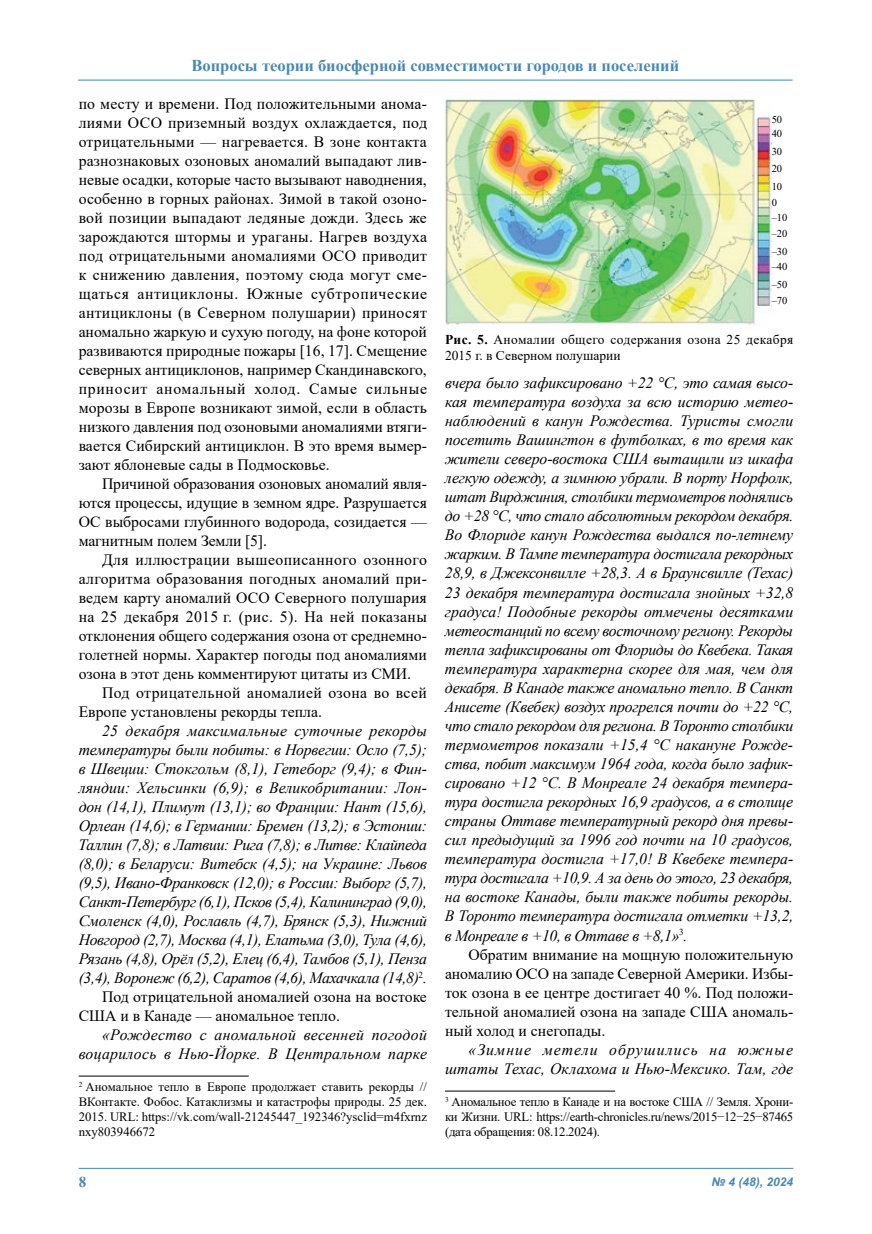
<style>
.page{position:relative;width:872px;height:1234px;background:#fff}
.page>*{position:absolute;margin:0;border:0;box-sizing:border-box;transform-origin:0 0}
.t1{font:700 16.5px "Times New Roman";color:#4988b1}
.t2{font:italic 15.75px/19px "Times New Roman";letter-spacing:-.015em;color:#000;text-align:justify}
.t3{font:15.75px/19px "Times New Roman";color:#000;text-align:justify}
.t4{font:italic 15.75px/19px "Times New Roman";letter-spacing:.02em;color:#000;text-align:right}
.t5{font:15.75px "Times New Roman";letter-spacing:.025em;color:#000}
.t6{font:italic 15.75px "Times New Roman";letter-spacing:.01em;color:#000}
.t7{font:15.75px "Times New Roman";letter-spacing:.02em;color:#000}
.t8{font:italic 15.75px "Times New Roman";letter-spacing:.015em;color:#000}
.t9{font:700 15px "Times New Roman";color:#4988b1}
.t10{font:13.5px/15.8px "Times New Roman";letter-spacing:.025em;color:#000}
.t11{font:12.75px/15px "Times New Roman";letter-spacing:-.005em;color:#000;text-align:justify}
.t12{font:italic 700 12px "Arial";color:#4988b1}
.t13{font:10.5px/15.6px "Times New Roman";color:#000}
.s1{font-weight:700}
</style>
<div class="page">
<hr style="left:78px;top:80px;width:714px;height:1px;background:#4988b1">
<hr style="left:79px;top:1167px;width:714px;height:1px;background:#4988b1">
<hr style="left:79px;top:1075px;width:170px;height:1px;background:#000">
<hr style="left:445px;top:1090px;width:170px;height:1px;background:#000">
<img style="left:445px;top:97px;width:327px;height:228px">
<p class="t1" style="left:191px;top:53px;width:489px">Вопросы теории биосферной совместимости городов и поселений</p>
<p class="t3" style="left:79px;top:93px;width:350px">по месту и времени. Под положительными анома&shy;лиями ОСО приземный воздух охлаждается, под отрицательными — нагревается. В зоне контакта разнознаковых озоновых аномалий выпадают лив&shy;невые осадки, которые часто вызывают наводнения, особенно в горных районах. Зимой в такой озоно&shy;вой позиции выпадают ледяные дожди. Здесь же зарождаются штормы и ураганы. Нагрев воздуха под отрицательными аномалиями ОСО приводит к снижению давления, поэтому сюда могут сме&shy;щаться антициклоны. Южные субтропические антициклоны (в Северном полушарии) приносят аномально жаркую и сухую погоду, на фоне которой развиваются природные пожары [16, 17]. Смещение северных антициклонов, например Скандинавского, приносит аномальный холод. Самые сильные морозы в Европе возникают зимой, если в область низкого давления под озоновыми аномалиями втяги&shy;вается Сибирский антициклон. В это время вымер&shy;зают яблоневые сады в Подмосковье.</p>
<p class="t3" style="left:79px;top:473px;width:350px;text-indent:23px">Причиной образования озоновых аномалий явля&shy;ются процессы, идущие в земном ядре. Разрушается ОС выбросами глубинного водорода, созидается — магнитным полем Земли [5].</p>
<p class="t5" style="left:102px;top:548px;width:326px">Для иллюстрации вышеописанного озонного</p>
<p class="t7" style="left:79px;top:567px;width:350px">алгоритма образования погодных аномалий при-</p>
<p class="t3" style="left:79px;top:587px;width:350px">ведем карту аномалий ОСО Северного полушария</p>
<p class="t5" style="left:79px;top:605px;width:350px">на 25 декабря 2015 г. (рис. 5). На ней показаны</p>
<p class="t3" style="left:79px;top:625px;width:350px">отклонения общего содержания озона от среднемно-</p>
<p class="t3" style="left:79px;top:644px;width:350px">голетней нормы. Характер погоды под аномалиями</p>
<p class="t3" style="left:79px;top:663px;width:334px">озона в этот день комментируют цитаты из СМИ.</p>
<p class="t5" style="left:102px;top:681px;width:326px">Под отрицательной аномалией озона во всей</p>
<p class="t3" style="left:79px;top:701px;width:245px">Европе установлены рекорды тепла.</p>
<p class="t8" style="left:102px;top:719px;width:326px">25 декабря максимальные суточные рекорды</p>
<p class="t2" style="left:79px;top:739px;width:350px">температуры были побиты: в Норвегии: Осло (7,5);</p>
<p class="t2" style="left:79px;top:758px;width:350px">в Швеции: Стокгольм (8,1), Гетеборг (9,4); в Фин-</p>
<p class="t6" style="left:79px;top:776px;width:350px">ляндии: Хельсинки (6,9); в Великобритании: Лон-</p>
<p class="t2" style="left:79px;top:796px;width:350px">дон (14,1), Плимут (13,1); во Франции: Нант (15,6),</p>
<p class="t2" style="left:79px;top:815px;width:350px">Орлеан (14,6); в Германии: Бремен (13,2); в Эстонии:</p>
<p class="t2" style="left:79px;top:834px;width:350px">Таллин (7,8); в Латвии: Рига (7,8); в Литве: Клайпеда</p>
<p class="t2" style="left:79px;top:853px;width:350px">(8,0); в Беларуси: Витебск (4,5); на Украине: Львов</p>
<p class="t2" style="left:79px;top:872px;width:350px">(9,5), Ивано-Франковск (12,0); в России: Выборг (5,7),</p>
<p class="t2" style="left:79px;top:891px;width:350px">Санкт-Петербург (6,1), Псков (5,4), Калининград (9,0),</p>
<p class="t2" style="left:79px;top:910px;width:350px">Смоленск (4,0), Рославль (4,7), Брянск (5,3), Нижний</p>
<p class="t2" style="left:79px;top:929px;width:350px">Новгород (2,7), Москва (4,1), Елатьма (3,0), Тула (4,6),</p>
<p class="t2" style="left:79px;top:948px;width:350px">Рязань (4,8), Орёл (5,2), Елец (6,4), Тамбов (5,1), Пенза</p>
<p class="t2" style="left:79px;top:967px;width:350px">(3,4), Воронеж (6,2), Саратов (4,6), Махачкала (14,8)<sup>2</sup>.</p>
<p class="t3" style="left:102px;top:986px;width:326px">Под отрицательной аномалией озона на востоке</p>
<p class="t3" style="left:79px;top:1005px;width:263px">США и в Канаде — аномальное тепло.</p>
<p class="t4" style="left:79px;top:1024px;width:350px">«Рождество с аномальной весенней погодой воцарилось в Нью-Йорке. В Центральном парке</p>
<p class="t11" style="left:79px;top:1078px;width:350px"><sup>2</sup> Аномальное тепло в Европе продолжает ставить рекорды // ВКонтакте. Фобос. Катаклизмы и катастрофы природы. 25 дек.<br>2015. URL: https://vk.com/wall-21245447_192346?ysclid=m4fxrnz nxy803946672</p>
<p class="t13" style="left:771px;top:113px;width:12px;line-height:13.5px">50<br>40</p>
<p class="t13" style="left:771px;top:142px;width:12px;line-height:17.7px;text-align:justify">30<br>20<br>10</p>
<p class="t13" style="left:771px;top:194px;width:17px">0 –10 –20</p>
<p class="t13" style="left:771px;top:243px;width:17px">–30 –40</p>
<p class="t13" style="left:771px;top:276px;width:17px">–50 –70</p>
<p class="t10" style="left:445px;top:331px;width:350px"><span class="s1">Рис. 5.</span> Аномалии общего содержания озона 25 декабря<br>2015 г. в Северном полушарии</p>
<p class="t2" style="left:445px;top:372px;width:350px">вчера было зафиксировано +22 °C, это самая высо&shy;кая температура воздуха за всю историю метео&shy;наблюдений в канун Рождества. Туристы смогли посетить Вашингтон в футболках, в то время как жители северо-востока США вытащили из шкафа легкую одежду, а зимнюю убрали. В порту Норфолк, штат Вирджиния, столбики термометров поднялись до +28 °С, что стало абсолютным рекордом декабря.<br>Во Флориде канун Рождества выдался по-летнему жарким. В Тампе температура достигала рекордных 28,9, в Джексонвилле +28,3. А в Браунсвилле (Техас)<br>23 декабря температура достигала знойных +32,8 градуса! Подобные рекорды отмечены десятками метеостанций по всему восточному региону. Рекорды тепла зафиксированы от Флориды до Квебека. Такая температура характерна скорее для мая, чем для декабря. В Канаде также аномально тепло. В Санкт Анисете (Квебек) воздух прогрелся почти до +22 °C, что стало рекордом для региона. В Торонто столбики термометров показали +15,4 °C накануне Рожде&shy;ства, побит максимум 1964 года, когда было зафик&shy;сировано +12 °С. В Монреале 24 декабря темпера&shy;тура достигла рекордных 16,9 градусов, а в столице страны Оттаве температурный рекорд дня превы&shy;сил предыдущий за 1996 год почти на 10 градусов, температура достигла +17,0! В Квебеке темпера&shy;тура достигала +10,9. А за день до этого, 23 декабря, на востоке Канады, были также побиты рекорды.<br>В Торонто температура достигала отметки +13,2, в Монреале в +10, в Оттаве в +8,1»<sup>3</sup>.</p>
<p class="t3" style="left:445px;top:944px;width:350px;text-indent:23px">Обратим внимание на мощную положительную аномалию ОСО на западе Северной Америки. Избы&shy;ток озона в ее центре достигает 40 %. Под положи&shy;тельной аномалией озона на западе США аномаль&shy;ный холод и снегопады.</p>
<p class="t4" style="left:445px;top:1039px;width:350px">«Зимние метели обрушились на южные штаты Техас, Оклахома и Нью-Мексико. Там, где</p>
<p class="t11" style="left:445px;top:1093px;width:350px"><sup>3</sup> Аномальное тепло в Канаде и на востоке США // Земля. Хрони&shy;ки Жизни. URL: https://earth-chronicles.ru/news/2015−12−25−87465 (дата обращения: 08.12.2024).</p>
<p class="t9" style="left:79px;top:1170px;width:9px">8</p>
<p class="t12" style="left:711px;top:1173px;width:83px">№ 4 (48), 2024</p>
</div>
